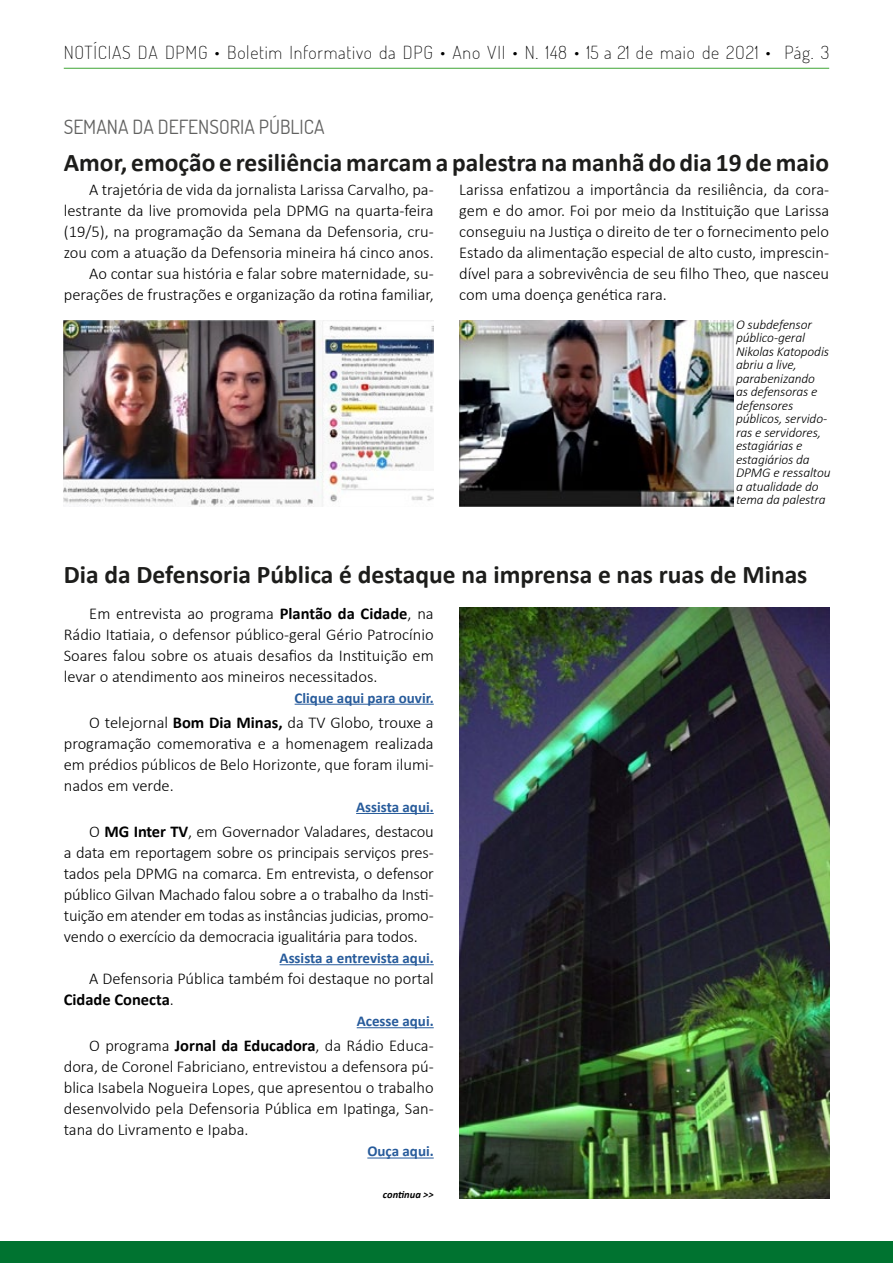
<style>
.page{position:relative;width:893px;height:1263px;background:#fff}
.page>*{position:absolute;margin:0;border:0;box-sizing:border-box;transform-origin:0 0}
.t1{font:700 25.5px "Calibri";color:#1d1d1b}
.t2{font:19.5px "Dosis";color:#616160}
.t3{font:200 18px "Dosis";letter-spacing:.04em;color:#000}
.t4{font:300 16.5px/21px "Calibri";color:#000;text-align:justify}
.t5{font:700 15px "Calibri";color:#275b9b}
.t6{font:italic 300 13.5px/13.5px "Calibri";letter-spacing:-.01em;color:#000}
.t7{font:italic 700 10.5px "Calibri";color:#000}
.s1{font-weight:700}
</style>
<div class="page">
<div style="left:0;top:1241px;width:893px;height:22px;background:#007330"></div>
<hr style="left:64px;top:68px;width:765px;height:1px;background:#3fa535">
<img style="left:64px;top:320px;width:370px;height:186px">
<img style="left:459px;top:320px;width:274px;height:186px">
<hr style="left:295px;top:704px;width:139px;height:1px;background:#275b9b">
<hr style="left:356px;top:813px;width:78px;height:1px;background:#275b9b">
<hr style="left:280px;top:964px;width:154px;height:1px;background:#275b9b">
<hr style="left:357px;top:1027px;width:77px;height:1px;background:#275b9b">
<hr style="left:367px;top:1157px;width:67px;height:1px;background:#275b9b">
<img style="left:459px;top:607px;width:370px;height:592px">
<p class="t3" style="left:64px;top:41px;width:767px">NOTÍCIAS DA DPMG • Boletim Informativo da DPG • Ano VII • N. 148 • 15 a 21 de maio de 2O21 • Pág. 3</p>
<p class="t2" style="left:64px;top:114px;width:262px">SEMANA DA DEFENSORIA PÚBLICA</p>
<h1 class="t1" style="left:64px;top:147px;width:767px">Amor, emoção e resiliência marcam a palestra na manhã do dia 19 de maio</h1>
<p class="t4" style="left:459px;top:179px;width:371px">Larissa enfatizou a importância da resiliência, da cora&shy;gem e do amor. Foi por meio da Instituição que Larissa conseguiu na Justiça o direito de ter o fornecimento pelo Estado da alimentação especial de alto custo, imprescin&shy;dível para a sobrevivência de seu filho Theo, que nasceu com uma doença genética rara.</p>
<p class="t6" style="left:736px;top:317px;width:96px">O subdefensor público-geral<br>Nikolas Katopodis abriu a live, parabenizando<br>as defensoras e defensores públicos, servido&shy;ras e servidores, estagiárias e estagiários da<br>DPMG e ressaltou a atualidade do tema da palestra</p>
<p class="t4" style="left:64px;top:179px;width:371px;text-align:right">A trajetória de vida da jornalista Larissa Carvalho, pa&shy;lestrante da live promovida pela DPMG na quarta-feira (19/5), na programação da Semana da Defensoria, cru&shy;zou com a atuação da Defensoria mineira há cinco anos.<br>Ao contar sua história e falar sobre maternidade, su&shy;perações de frustrações e organização da rotina familiar,</p>
<h1 class="t1" style="left:64px;top:558px;width:745px">Dia da Defensoria Pública é destaque na imprensa e nas ruas de Minas</h1>
<p class="t4" style="left:64px;top:602px;width:371px;text-indent:26px">Em entrevista ao programa <span class="s1">Plantão da Cidade</span>, na Rádio Itatiaia, o defensor público-geral Gério Patrocínio Soares falou sobre os atuais desafios da Instituição em levar o atendimento aos mineiros necessitados.</p>
<p class="t5" style="left:295px;top:688px;width:141px">Clique aqui para ouvir.</p>
<p class="t4" style="left:64px;top:712px;width:371px;text-indent:26px">O telejornal <span class="s1">Bom Dia Minas,</span> da TV Globo, trouxe a programação comemorativa e a homenagem realizada em prédios públicos de Belo Horizonte, que foram ilumi&shy;nados em verde.</p>
<p class="t5" style="left:356px;top:797px;width:79px">Assista aqui.</p>
<p class="t4" style="left:64px;top:821px;width:371px;text-indent:26px">O <span class="s1">MG Inter TV</span>, em Governador Valadares, destacou a data em reportagem sobre os principais serviços pres&shy;tados pela DPMG na comarca. Em entrevista, o defensor público Gilvan Machado falou sobre a o trabalho da Insti&shy;tuição em atender em todas as instâncias judicias, promo&shy;vendo o exercício da democracia igualitária para todos.</p>
<p class="t5" style="left:280px;top:948px;width:156px">Assista a entrevista aqui.</p>
<p class="t4" style="left:64px;top:968px;width:371px;text-indent:26px">A Defensoria Pública também foi destaque no portal<br><span class="s1">Cidade Conecta</span>.</p>
<p class="t5" style="left:357px;top:1011px;width:79px">Acesse aqui.</p>
<p class="t4" style="left:64px;top:1035px;width:371px;text-indent:26px">O programa <span class="s1">Jornal da Educadora</span>, da Rádio Educa&shy;dora, de Coronel Fabriciano, entrevistou a defensora pú&shy;blica Isabela Nogueira Lopes, que apresentou o trabalho desenvolvido pela Defensoria Pública em Ipatinga, San&shy;tana do Livramento e Ipaba.</p>
<p class="t5" style="left:367px;top:1142px;width:68px">Ouça aqui.</p>
<p class="t7" style="left:383px;top:1188px;width:52px">continua &gt;&gt;</p>
</div>
